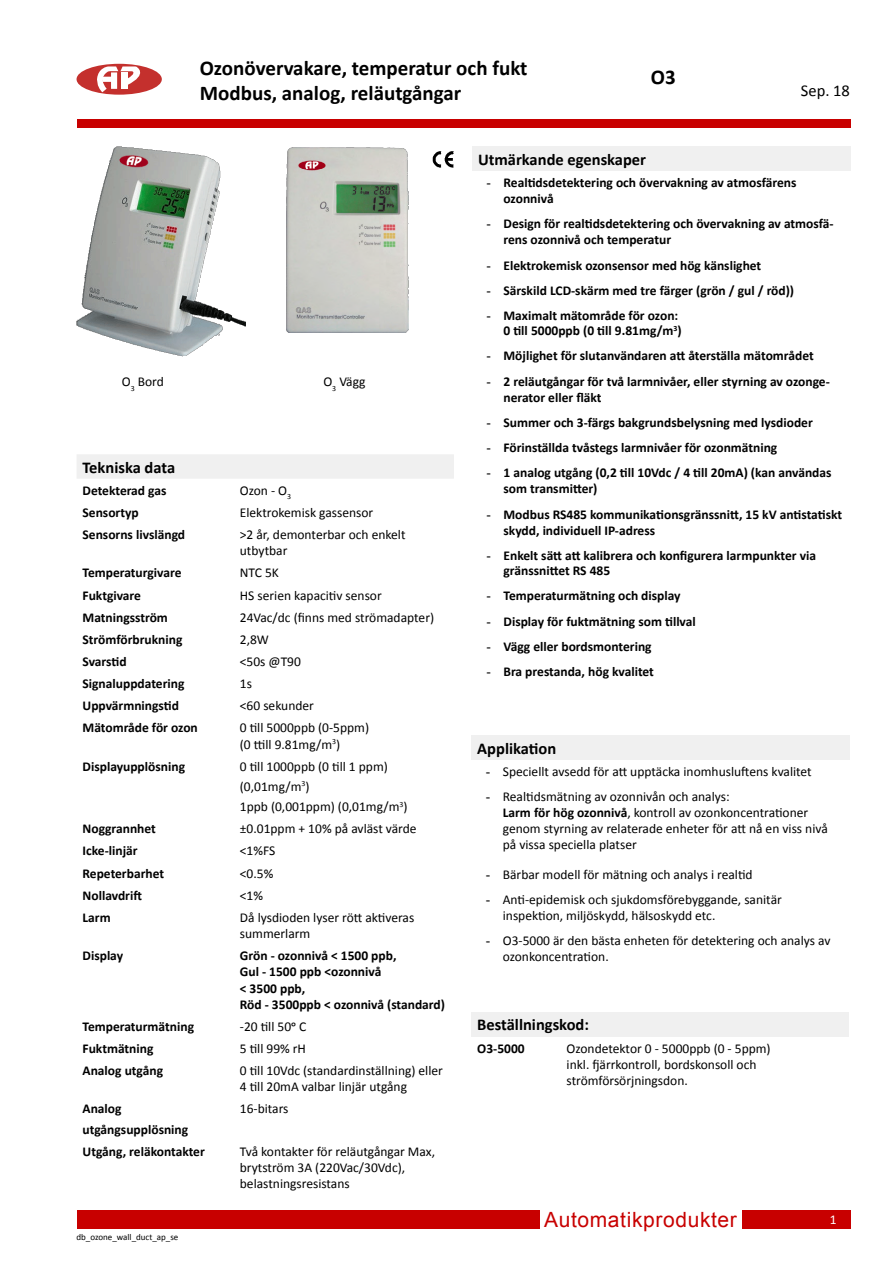
<style>
.page{position:relative;width:893px;height:1263px;background:#fff}
.page>*{position:absolute;margin:0;border:0;box-sizing:border-box;transform-origin:0 0}
.t1{font:700 21px/25.2px "Calibri";color:#000}
.t2{font:21px "Arial";letter-spacing:.03em;color:#c80000}
.t3{font:700 16.5px "Calibri";color:#000}
.t4{font:16.5px "Calibri";color:#000}
.t5{font:700 13.5px/16.2px "Calibri";color:#000}
.t6{font:13.5px/16.2px "Calibri";color:#000}
.t7{font:13.5px "Calibri";color:#fff}
.t8{font:9px "Calibri";color:#000}
.s1{font-family:"Times New Roman";font-weight:400}
.s2{font-family:"Times New Roman"}
.s3{font-weight:700}
</style>
<div class="page">
<div style="left:77px;top:119px;width:773px;height:8px;background:#c80000"></div>
<div style="left:77px;top:64px;width:85px;height:31px;background:#c4302d;border-radius:50%"></div>
<svg style="left:96px;top:66px;width:53px;height:26px"></svg>
<div style="left:77px;top:1210px;width:773px;height:19px;background:#c80000"></div>
<div style="left:540px;top:1208px;width:202px;height:22px;background:#fff"></div>
<div style="left:77px;top:454px;width:377px;height:25px;background:#f0f0f0"></div>
<div style="left:472px;top:147px;width:378px;height:24px;background:#f0f0f0"></div>
<div style="left:471px;top:1012px;width:377px;height:24px;background:#f0f0f0"></div>
<img style="left:433px;top:151px;width:21px;height:16px">
<div style="left:471px;top:736px;width:379px;height:24px;background:#f0f0f0"></div>
<img style="left:287px;top:147px;width:122px;height:186px">
<img style="left:77px;top:146px;width:169px;height:211px">
<h1 class="t1" style="left:200px;top:56px;width:329px">Ozonövervakare, temperatur och fukt<br>Modbus, analog, reläutgångar</h1>
<h1 class="t1" style="left:651px;top:64px;width:26px">O3</h1>
<p class="t4" style="left:801px;top:80px;width:51px">Sep. 18</p>
<p class="t6" style="left:122px;top:374px;width:44px">O<sub>3</sub> Bord</p>
<p class="t6" style="left:323px;top:374px;width:44px">O<sub>3</sub> Vägg</p>
<p class="t3" style="left:83px;top:457px;width:94px">Tekniska data</p>
<p class="t5" style="left:83px;top:482px;width:85px">Detekterad gas</p>
<p class="t6" style="left:240px;top:482px;width:53px">Ozon - O<sub>3</sub></p>
<p class="t5" style="left:83px;top:504px;width:58px">Sensortyp</p>
<p class="t6" style="left:240px;top:504px;width:135px">Elektrokemisk gassensor</p>
<p class="t5" style="left:83px;top:526px;width:104px">Sensorns livslängd</p>
<p class="t6" style="left:240px;top:526px;width:167px">&gt;2 år, demonterbar och enkelt utbytbar</p>
<p class="t5" style="left:83px;top:565px;width:100px">Temperaturgivare</p>
<p class="t6" style="left:240px;top:565px;width:41px">NTC 5K</p>
<p class="t5" style="left:83px;top:587px;width:60px">Fuktgivare</p>
<p class="t6" style="left:240px;top:587px;width:143px">HS serien kapacitiv sensor</p>
<p class="t5" style="left:83px;top:609px;width:87px">Matningsström</p>
<p class="t6" style="left:240px;top:609px;width:196px">24Vac/dc (finns med strömadapter)</p>
<p class="t5" style="left:83px;top:631px;width:101px">Strömförbrukning</p>
<p class="t6" style="left:240px;top:631px;width:31px">2,8W</p>
<p class="t5" style="left:83px;top:653px;width:46px">Svarstid</p>
<p class="t6" style="left:240px;top:653px;width:63px">&lt;50s @T90</p>
<p class="t5" style="left:83px;top:675px;width:103px">Signaluppdatering</p>
<p class="t6" style="left:240px;top:675px;width:14px">1s</p>
<p class="t5" style="left:83px;top:698px;width:98px">Uppvärmningstid</p>
<p class="t6" style="left:240px;top:698px;width:76px">&lt;60 sekunder</p>
<p class="t5" style="left:83px;top:720px;width:117px">Mätområde för ozon</p>
<p class="t6" style="left:240px;top:720px;width:131px">0 till 5000ppb (0-5ppm) (0 ttill 9.81mg/m<sup>3</sup>)</p>
<p class="t5" style="left:83px;top:758px;width:104px">Displayupplösning</p>
<p class="t6" style="left:240px;top:756px;width:169px;line-height:20.2px">0 till 1000ppb (0 till 1 ppm) (0,01mg/m<sup>3</sup>)<br>1ppb (0,001ppm) (0,01mg/m<sup>3</sup>)</p>
<p class="t5" style="left:83px;top:821px;width:75px">Noggrannhet</p>
<p class="t6" style="left:240px;top:821px;width:178px">±0.01ppm + 10% på avläst värde</p>
<p class="t5" style="left:83px;top:843px;width:57px">Icke-linjär</p>
<p class="t6" style="left:240px;top:843px;width:37px">&lt;1%FS</p>
<p class="t5" style="left:83px;top:865px;width:83px">Repeterbarhet</p>
<p class="t6" style="left:240px;top:865px;width:35px">&lt;0.5%</p>
<p class="t5" style="left:83px;top:887px;width:61px">Nollavdrift</p>
<p class="t6" style="left:240px;top:887px;width:25px">&lt;1%</p>
<p class="t5" style="left:83px;top:909px;width:30px">Larm</p>
<p class="t6" style="left:240px;top:909px;width:176px">Då lysdioden lyser rött aktiveras summerlarm</p>
<p class="t5" style="left:83px;top:947px;width:42px">Display</p>
<p class="t5" style="left:240px;top:947px;width:207px">Grön - ozonnivå &lt; 1500 ppb,<br>Gul - 1500 ppb &lt;ozonnivå<br>&lt; 3500 ppb,<br>Röd - 3500ppb &lt; ozonnivå (standard)</p>
<p class="t5" style="left:83px;top:1018px;width:113px">Temperaturmätning</p>
<p class="t6" style="left:240px;top:1018px;width:68px">-20 till 50o C</p>
<p class="t5" style="left:83px;top:1040px;width:72px">Fuktmätning</p>
<p class="t6" style="left:240px;top:1040px;width:68px">5 till 99% rH</p>
<p class="t5" style="left:83px;top:1062px;width:82px">Analog utgång</p>
<p class="t6" style="left:240px;top:1062px;width:205px">0 till 10Vdc (standardinställning) eller<br>4 till 20mA valbar linjär utgång</p>
<p class="t5" style="left:83px;top:1099px;width:107px;line-height:20.2px">Analog utgångsupplösning</p>
<p class="t6" style="left:240px;top:1101px;width:50px">16-bitars</p>
<p class="t5" style="left:83px;top:1143px;width:124px">Utgång, reläkontakter</p>
<p class="t6" style="left:240px;top:1143px;width:197px">Två kontakter för reläutgångar Max, brytström 3A (220Vac/30Vdc), belastningsresistans</p>
<p class="t8" style="left:77px;top:1231px;width:103px">db_ozone_wall_duct_ap_se</p>
<p class="t3" style="left:478px;top:149px;width:170px">Utmärkande egenskaper</p>
<p class="t5" style="left:503px;top:175px;width:294px;text-indent:-17px"><span class="s1">-</span> Realtidsdetektering och övervakning av atmosfärens ozonnivå</p>
<p class="t5" style="left:503px;top:215px;width:332px;text-indent:-17px"><span class="s1">-</span> Design för realtidsdetektering och övervakning av atmosfä&shy;rens ozonnivå och temperatur</p>
<p class="t5" style="left:486px;top:257px;width:276px"><span class="s1">-</span> Elektrokemisk ozonsensor med hög känslighet</p>
<p class="t5" style="left:486px;top:282px;width:309px"><span class="s1">-</span> Särskild LCD-skärm med tre färger (grön / gul / röd))</p>
<p class="t5" style="left:486px;top:308px;width:197px;line-height:15px;text-align:right"><span class="s1">-</span> Maximalt mätområde för ozon:<br>0 till 5000ppb (0 till 9.81mg/m<sup>3</sup>)</p>
<p class="t5" style="left:486px;top:348px;width:329px"><span class="s1">-</span> Möjlighet för slutanvändaren att återställa mätområdet</p>
<p class="t5" style="left:503px;top:373px;width:328px;text-indent:-17px"><span class="s1">-</span> 2 reläutgångar för två larmnivåer, eller styrning av ozonge&shy;nerator eller fläkt</p>
<p class="t5" style="left:486px;top:415px;width:328px"><span class="s1">-</span> Summer och 3-färgs bakgrundsbelysning med lysdioder</p>
<p class="t5" style="left:486px;top:440px;width:292px"><span class="s1">-</span> Förinställda tvåstegs larmnivåer för ozonmätning</p>
<p class="t5" style="left:503px;top:464px;width:330px;text-indent:-17px"><span class="s1">-</span> 1 analog utgång (0,2 till 10Vdc / 4 till 20mA) (kan användas som transmitter)</p>
<p class="t5" style="left:503px;top:506px;width:340px;text-indent:-17px"><span class="s1">-</span> Modbus RS485 kommunikationsgränssnitt, 15 kV antistatiskt skydd, individuell IP-adress</p>
<p class="t5" style="left:503px;top:548px;width:314px;line-height:15px;text-indent:-17px"><span class="s1">-</span> Enkelt sätt att kalibrera och konfigurera larmpunkter via gränssnittet RS 485</p>
<p class="t5" style="left:486px;top:588px;width:196px"><span class="s1">-</span> Temperaturmätning och display</p>
<p class="t5" style="left:486px;top:613px;width:211px"><span class="s1">-</span> Display för fuktmätning som tillval</p>
<p class="t5" style="left:486px;top:638px;width:167px"><span class="s1">-</span> Vägg eller bordsmontering</p>
<p class="t5" style="left:486px;top:664px;width:169px"><span class="s1">-</span> Bra prestanda, hög kvalitet</p>
<p class="t3" style="left:477px;top:738px;width:80px">Applikation</p>
<p class="t6" style="left:486px;top:764px;width:327px"><span class="s2">-</span> Speciellt avsedd för att upptäcka inomhusluftens kvalitet</p>
<p class="t6" style="left:503px;top:788px;width:326px;text-indent:-17px"><span class="s2">-</span> Realtidsmätning av ozonnivån och analys:<br><span class="s3">Larm för hög ozonnivå</span>, kontroll av ozonkoncentrationer genom styrning av relaterade enheter för att nå en viss nivå på vissa speciella platser</p>
<p class="t6" style="left:486px;top:866px;width:268px"><span class="s2">-</span> Bärbar modell för mätning och analys i realtid</p>
<p class="t6" style="left:503px;top:891px;width:281px;text-indent:-17px"><span class="s2">-</span> Anti-epidemisk och sjukdomsförebyggande, sanitär inspektion, miljöskydd, hälsoskydd etc.</p>
<p class="t6" style="left:503px;top:932px;width:329px;text-indent:-17px"><span class="s2">-</span> O3-5000 är den bästa enheten för detektering och analys av ozonkoncentration.</p>
<p class="t3" style="left:477px;top:1014px;width:113px">Beställningskod:</p>
<p class="t5" style="left:477px;top:1040px;width:49px">O3-5000</p>
<p class="t6" style="left:567px;top:1040px;width:206px">Ozondetektor 0 - 5000ppb (0 - 5ppm) inkl. fjärrkontroll, bordskonsoll och strömförsörjningsdon.</p>
<h1 class="t2" style="left:544px;top:1206px;width:194px">Automatikprodukter</h1>
<p class="t7" style="left:830px;top:1211px;width:8px">1</p>
</div>
